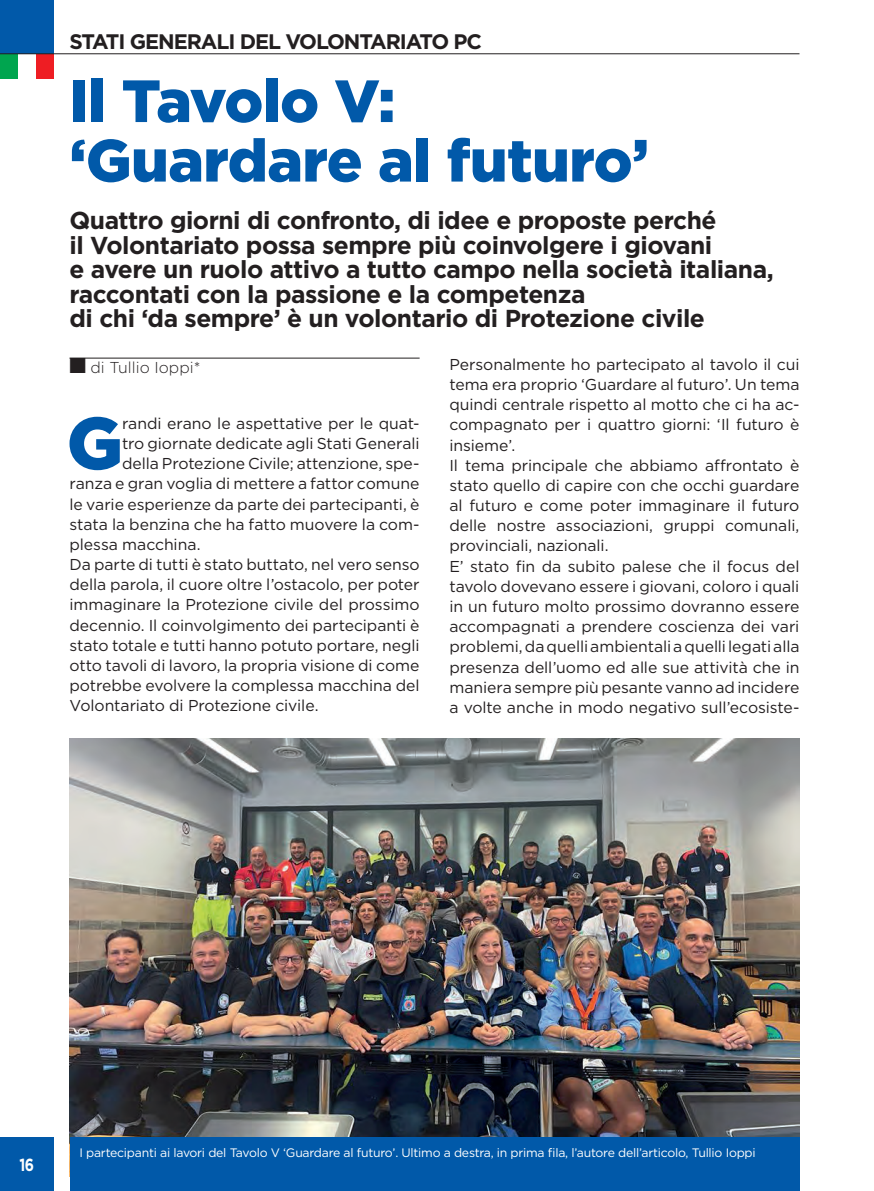
<style>
.page{position:relative;width:874px;height:1191px;background:#fff}
.page>*{position:absolute;margin:0;border:0;box-sizing:border-box;transform-origin:0 0}
.t1{font:900 73.33px "Gotham";color:#0159a9}
.t2{font:900 59.5px/59.5px "Gotham";letter-spacing:-.01em;color:#0159a9}
.t3{font:700 24.5px/24.5px "Gotham";letter-spacing:-.02em;color:#231f20}
.t4{font:700 21px "Gotham";letter-spacing:-.05em;color:#231f20}
.t5{font:700 17.5px "Gotham";color:#fff;scale:.8 1}
.t6{font:15.75px/20.1px "Gotham";letter-spacing:-.005em;color:#231f20}
.t7{font:300 15.75px "Gotham";color:#231f20}
.t8{font:12.25px "Gotham";letter-spacing:-.02em;color:#fff}
</style>
<div class="page">
<div style="left:0;top:0;width:54px;height:54px;background:#0159a9"></div>
<div style="left:0;top:1137px;width:54px;height:54px;background:#0159a9"></div>
<div style="left:36px;top:54px;width:18px;height:25px;background:#ee1d23"></div>
<div style="left:0;top:54px;width:18px;height:25px;background:#00a54f"></div>
<hr style="left:0;top:53px;width:799px;height:1px;background:#231f20">
<hr style="left:69px;top:358px;width:350px;height:1px;background:#231f20">
<img style="left:69px;top:738px;width:730px;height:399px">
<div style="left:69px;top:1137px;width:730px;height:54px;background:#0159a9"></div>
<h3 class="t4" style="left:69px;top:28px;width:414px">STATI GENERALI DEL VOLONTARIATO PC</h3>
<h2 class="t2" style="left:69px;top:71px;width:580px">Il Tavolo V: ‘Guardare al futuro’</h2>
<p class="t3" style="left:69px;top:208px;width:705px">Quattro giorni di confronto, di idee e proposte perché<br>il Volontariato possa sempre più coinvolgere i giovani<br>e avere un ruolo attivo a tutto campo nella società italiana, raccontati con la passione e la competenza<br>di chi ‘da sempre’ è un volontario di Protezione civile</p>
<p class="t7" style="left:69px;top:358px;width:132px">■ di Tullio Ioppi*</p>
<h1 class="t1" style="left:67px;top:393px;width:58px">G</h1>
<p class="t6" style="left:122px;top:413px;width:299px">randi erano le aspettative per le quat-</p>
<p class="t6" style="left:122px;top:433px;width:299px">tro giornate dedicate agli Stati Generali</p>
<p class="t6" style="left:122px;top:453px;width:299px">della Protezione Civile; attenzione, spe-</p>
<p class="t6" style="left:69px;top:473px;width:351px">ranza e gran voglia di mettere a fattor comune</p>
<p class="t6" style="left:69px;top:493px;width:351px">le varie esperienze da parte dei partecipanti, è</p>
<p class="t6" style="left:69px;top:514px;width:351px">stata la benzina che ha fatto muovere la com-</p>
<p class="t6" style="left:69px;top:534px;width:132px">plessa macchina.</p>
<p class="t6" style="left:69px;top:554px;width:351px">Da parte di tutti è stato buttato, nel vero senso</p>
<p class="t6" style="left:69px;top:574px;width:351px">della parola, il cuore oltre l’ostacolo, per poter</p>
<p class="t6" style="left:69px;top:594px;width:351px">immaginare la Protezione civile del prossimo</p>
<p class="t6" style="left:69px;top:614px;width:351px">decennio. Il coinvolgimento dei partecipanti è</p>
<p class="t6" style="left:69px;top:635px;width:351px">stato totale e tutti hanno potuto portare, negli</p>
<p class="t6" style="left:69px;top:655px;width:351px">otto tavoli di lavoro, la propria visione di come</p>
<p class="t6" style="left:69px;top:675px;width:351px">potrebbe evolvere la complessa macchina del</p>
<p class="t6" style="left:69px;top:695px;width:250px">Volontariato di Protezione civile.</p>
<p class="t6" style="left:449px;top:354px;width:351px">Personalmente ho partecipato al tavolo il cui tema era proprio ‘Guardare al futuro’. Un tema quindi centrale rispetto al motto che ci ha ac&shy;compagnato per i quattro giorni: ‘Il futuro è insieme’.<br>Il tema principale che abbiamo affrontato è stato quello di capire con che occhi guardare al futuro e come poter immaginare il futuro delle nostre associazioni, gruppi comunali, provinciali, nazionali.<br>E’ stato fin da subito palese che il focus del tavolo dovevano essere i giovani, coloro i quali in un futuro molto prossimo dovranno essere accompagnati a prendere coscienza dei vari problemi, da quelli ambientali a quelli legati alla presenza dell’uomo ed alle sue attività che in maniera sempre più pesante vanno ad incidere a volte anche in modo negativo sull’ecosiste-</p>
<p class="t5" style="left:20px;top:1153px;width:20px">16</p>
<p class="t8" style="left:79px;top:1146px;width:677px">I partecipanti ai lavori del Tavolo V ‘Guardare al futuro’. Ultimo a destra, in prima fila, l’autore dell’articolo, Tullio Ioppi</p>
</div>
